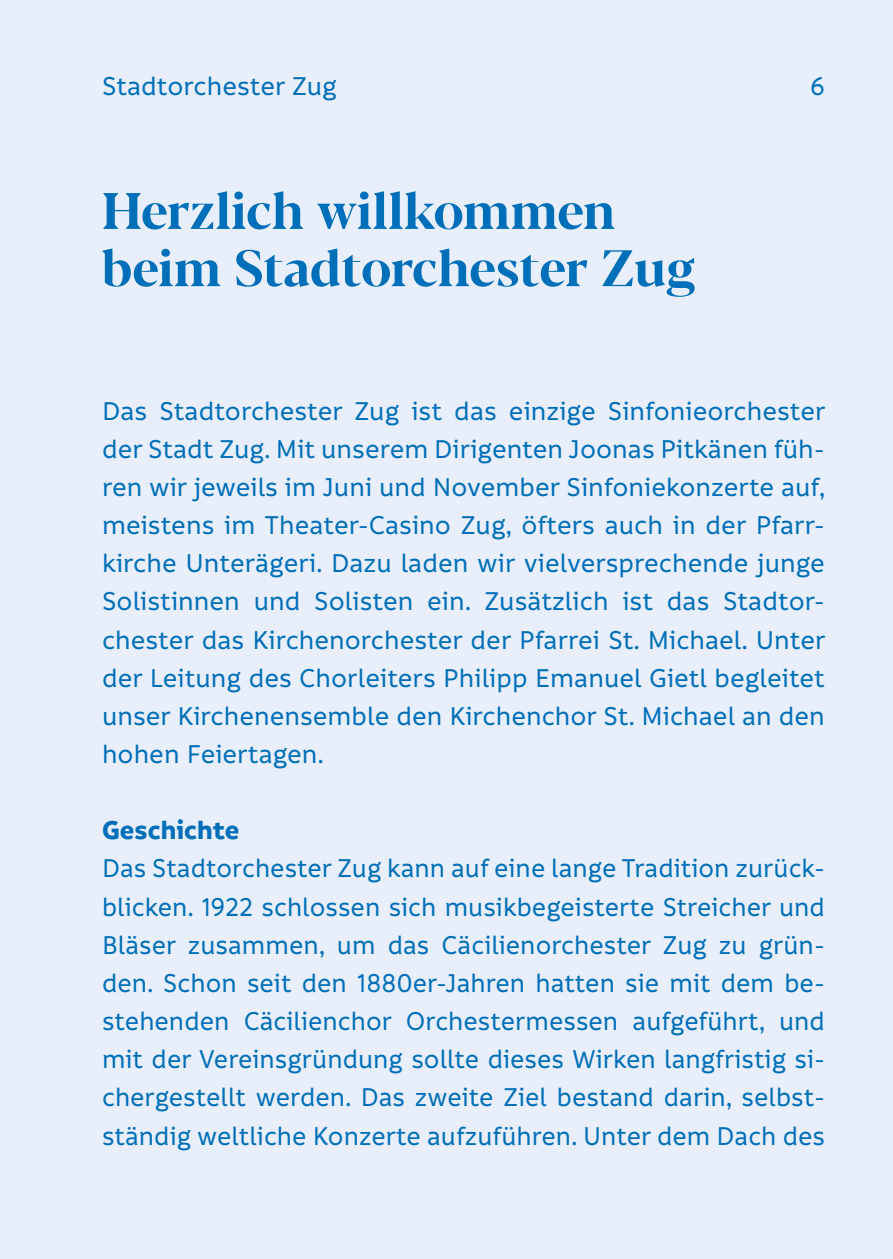
<style>
.page{position:relative;width:893px;height:1259px;background:#e9effa}
.page>*{position:absolute;margin:0;border:0;box-sizing:border-box;transform-origin:0 0}
.t1{font:700 51px/57.3px "Blacker Display";letter-spacing:-.005em;color:#006fb9}
.t2{font:500 27.6px/38.1px "Informative";color:#006fb9;text-align:justify}
.t3{font:700 27.6px "Informative";color:#006fb9}
</style>
<div class="page">
<p class="t2" style="left:102px;top:68px;width:236px">Stadtorchester Zug</p>
<p class="t2" style="left:810px;top:68px;width:16px">6</p>
<h1 class="t1" style="left:102px;top:185px;width:595px">Herzlich willkommen beim Stadtorchester Zug</h1>
<p class="t2" style="left:102px;top:392px;width:725px">Das Stadtorchester Zug ist das einzige Sinfonieorchester der Stadt Zug. Mit unserem Dirigenten Joonas Pitkänen füh&shy;ren wir jeweils im Juni und November Sinfoniekonzerte auf, meistens im Theater-Casino Zug, öfters auch in der Pfarr&shy;kirche Unterägeri. Dazu laden wir vielversprechende junge Solistinnen und Solisten ein. Zusätzlich ist das Stadtor&shy;chester das Kirchenorchester der Pfarrei St. Michael. Unter der Leitung des Chorleiters Philipp Emanuel Gietl begleitet unser Kirchenensemble den Kirchenchor St. Michael an den hohen Feiertagen.</p>
<p class="t3" style="left:102px;top:814px;width:139px">Geschichte</p>
<p class="t2" style="left:102px;top:850px;width:724px">Das Stadtorchester Zug kann auf eine lange Tradition zurück&shy;blicken. 1922 schlossen sich musikbegeisterte Streicher und Bläser zusammen, um das Cäcilienorchester Zug zu grün&shy;den. Schon seit den 1880er-Jahren hatten sie mit dem be&shy;stehenden Cäcilienchor Orchestermessen aufgeführt, und mit der Vereinsgründung sollte dieses Wirken langfristig si&shy;chergestellt werden. Das zweite Ziel bestand darin, selbst&shy;ständig weltliche Konzerte aufzuführen. Unter dem Dach des</p>
</div>
